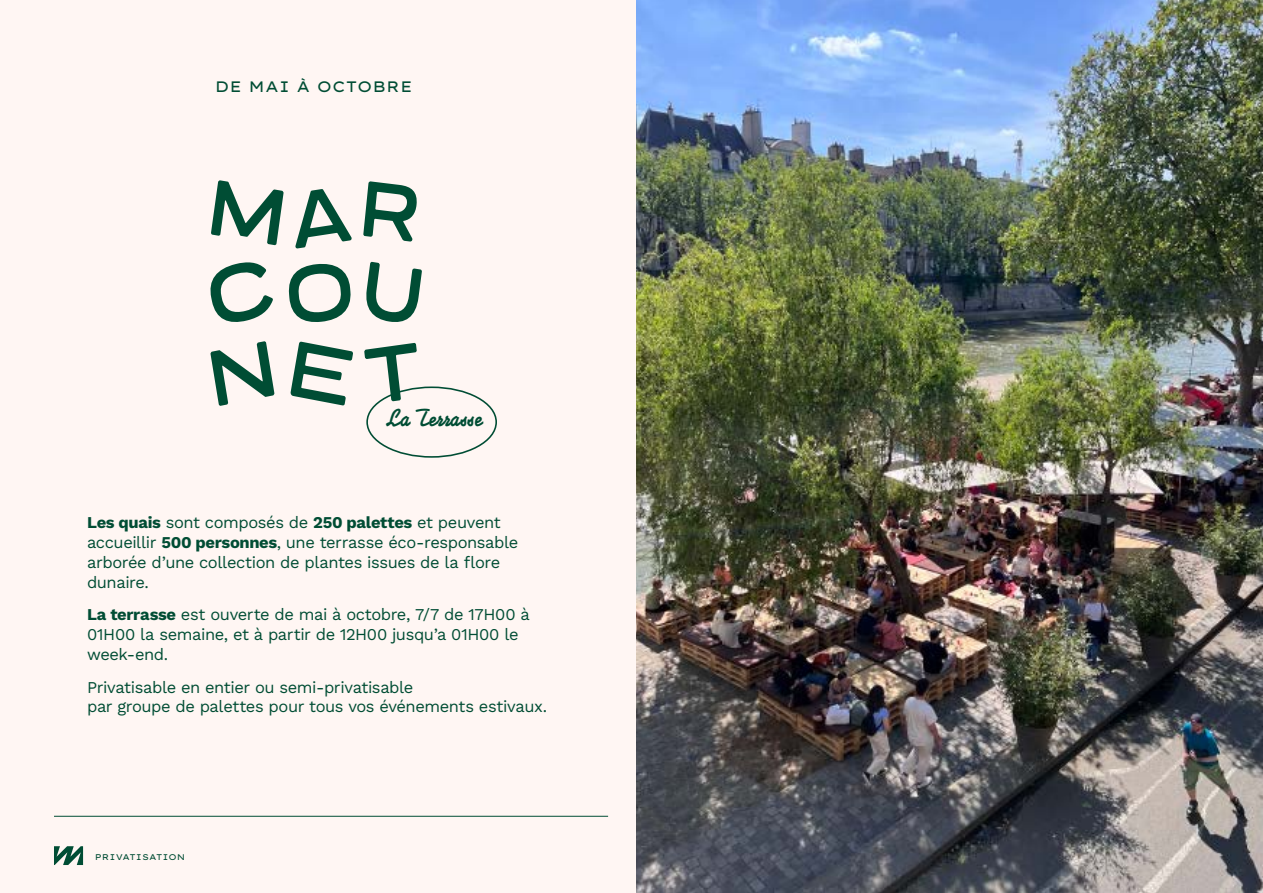
<style>
.page{position:relative;width:1263px;height:893px;background:#fff}
.page>*{position:absolute;margin:0;border:0;box-sizing:border-box;transform-origin:0 0}
.t1{font:700 22.65px "Veltro";letter-spacing:.005em;color:#004d34}
.t2{font:16.5px/19.8px "Work Sans";letter-spacing:-.025em;color:#004d34}
.t3{font:15.15px "Lexend Peta";color:#004d34}
.t4{font:8.25px "Lexend Peta";color:#004d34}
.s1{font-weight:700}
</style>
<div class="page">
<div style="left:0;top:0;width:636px;height:893px;background:#fff6f3"></div>
<svg style="left:54px;top:846px;width:29px;height:19px"></svg>
<hr style="left:54px;top:816px;width:554px;height:1px;background:#004d34">
<img style="left:636px;top:0;width:627px;height:893px">
<svg style="left:211px;top:180px;width:73px;height:65px"></svg>
<svg style="left:295px;top:189px;width:57px;height:60px"></svg>
<svg style="left:363px;top:181px;width:54px;height:61px"></svg>
<svg style="left:210px;top:262px;width:63px;height:60px"></svg>
<svg style="left:288px;top:263px;width:63px;height:59px"></svg>
<svg style="left:366px;top:262px;width:56px;height:60px"></svg>
<svg style="left:210px;top:341px;width:64px;height:65px"></svg>
<svg style="left:290px;top:341px;width:63px;height:65px"></svg>
<svg style="left:364px;top:343px;width:53px;height:58px"></svg>
<div style="left:366px;top:386px;width:131px;height:72px;border:2px solid #004d34;border-radius:50%"></div>
<p class="t3" style="left:215px;top:74px;width:199px">DE MAI À OCTOBRE</p>
<h1 class="t1" style="left:386px;top:404px;width:98px">La Terrasse</h1>
<p class="t2" style="left:87px;top:512px;width:433px"><span class="s1">Les quais</span> sont composés de <span class="s1">250 palettes</span> et peuvent accueillir <span class="s1">500 personnes</span>, une terrasse éco-responsable arborée d’une collection de plantes issues de la flore dunaire.</p>
<p class="t2" style="left:87px;top:604px;width:444px"><span class="s1">La terrasse</span> est ouverte de mai à octobre, 7/7 de 17H00 à<br>01H00 la semaine, et à partir de 12H00 jusqu’a 01H00 le week-end.</p>
<p class="t2" style="left:87px;top:676px;width:461px">Privatisable en entier ou semi-privatisable<br>par groupe de palettes pour tous vos événements estivaux.</p>
<p class="t4" style="left:95px;top:851px;width:92px">PRIVATISATION</p>
</div>
